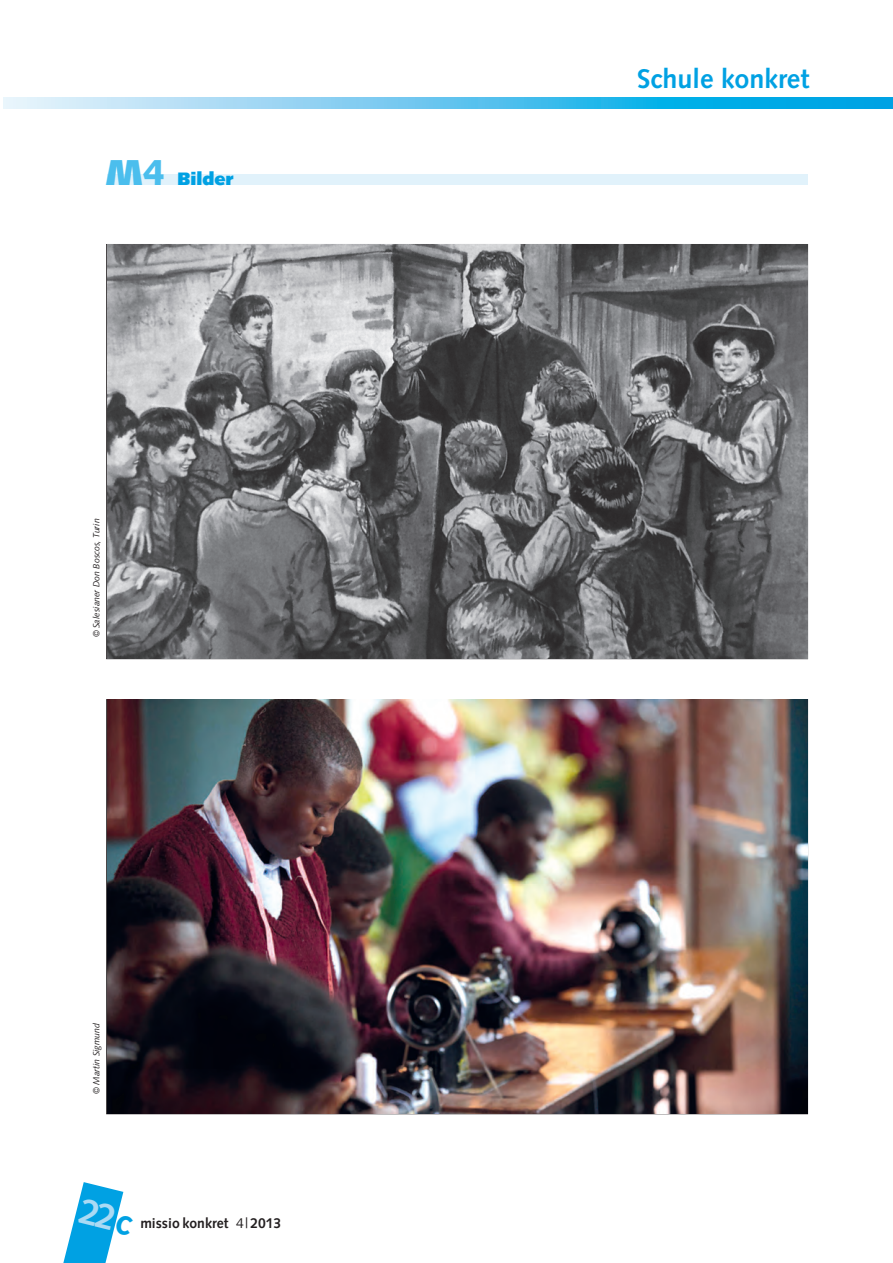
<style>
.page{position:relative;width:893px;height:1263px;background:#fff}
.page>*{position:absolute;margin:0;border:0;box-sizing:border-box;transform-origin:0 0}
.t1{font:700 27px "Syntax";color:#00a1e3}
.t2{font:900 18px "Syntax";color:#00a1e3}
.t3{font:700 14.25px "Syntax";color:#231f20}
.t4{font:italic 9px "Syntax";color:#231f20}
.s1{font-size:36px;color:#4bbeed}
.s2{font-weight:400}
</style>
<div class="page">
<svg style="left:3px;top:98px;width:890px;height:10px"></svg>
<div style="left:108px;top:174px;width:700px;height:11px;background:#e1f2fb"></div>
<img style="left:107px;top:700px;width:700px;height:413px">
<img style="left:107px;top:245px;width:700px;height:413px">
<svg style="left:63px;top:1182px;width:61px;height:81px"></svg>
<h2 class="t2" style="left:106px;top:171px;width:129px"><span class="s1">M</span><span class="s1">4</span> Bilder</h2>
<p class="t4" style="left:93px;top:637px;width:121px;rotate:-90deg">© Salesianer Don Boscos, Turin</p>
<p class="t4" style="left:93px;top:1094px;width:73px;rotate:-90deg">© Martin Sigmund</p>
<h3 class="t3" style="left:140px;top:1218px;width:143px">missio konkret <span class="s2">4|</span> 2013</h3>
<h1 class="t1" style="left:637px;top:68px;width:174px">Schule konkret</h1>
</div>
